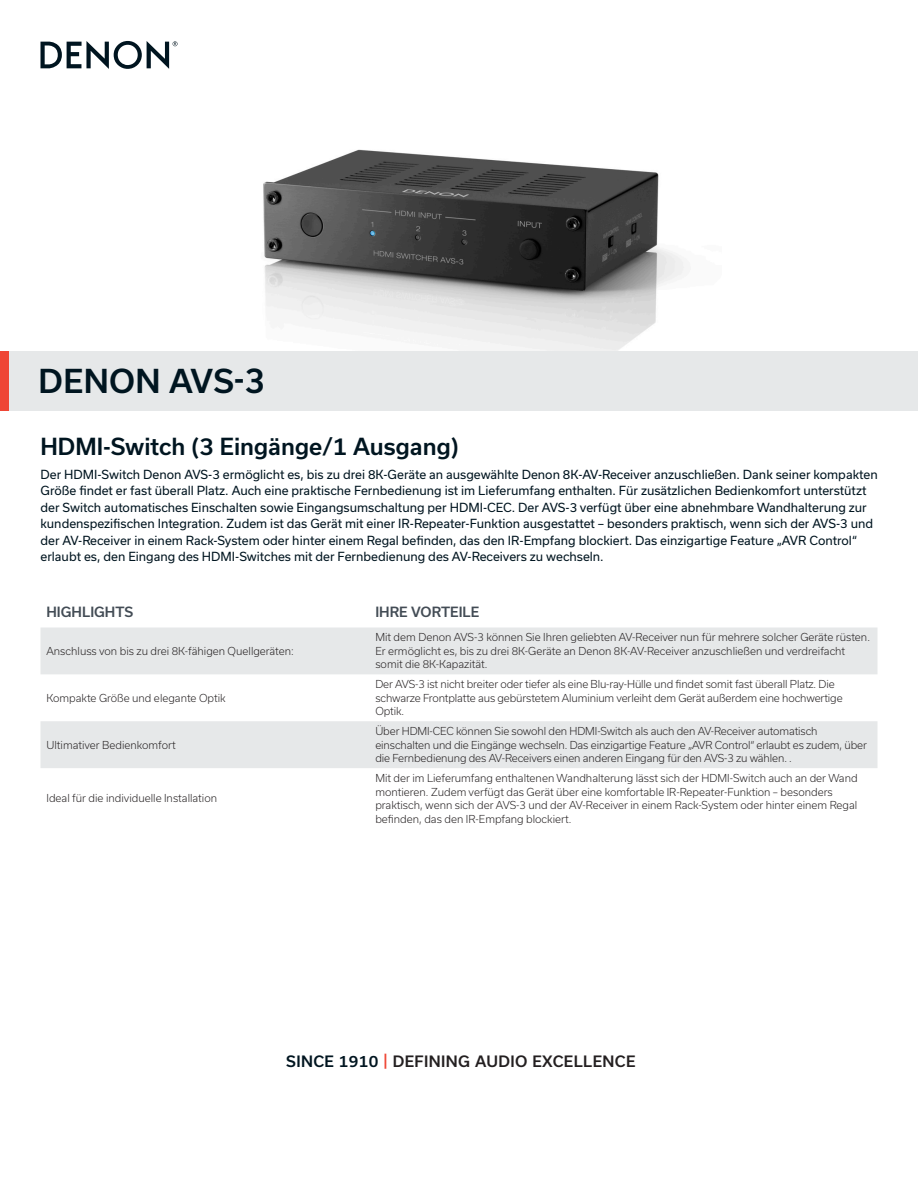
<style>
.page{position:relative;width:918px;height:1188px;background:#fff}
.page>*{position:absolute;margin:0;border:0;box-sizing:border-box;transform-origin:0 0}
.t1{font:500 31.5px "Usual";letter-spacing:.015em;color:#001520}
.t2{font:500 22.5px "Usual";color:#001520}
.Since_1910{font:500 15px "Usual";letter-spacing:.025em;color:#231f20}
.t3{font:500 13.5px "Usual";color:#434c55}
.ptxt_HL_6_5_10_5_Lin{font:12px/16.5px "Usual";color:#001520}
.Highlights_Benefits{font:300 10.5px/13.5px "Usual";letter-spacing:-.005em;color:#231f20}
.s1{font-size:33px}
.s2{color:#001520}
.s3{color:#ef4635}
</style>
<div class="page">
<img style="left:263px;top:149px;width:422px;height:202px">
<div style="left:0;top:351px;width:918px;height:60px;background:#e6e8e9"></div>
<div style="left:0;top:351px;width:8px;height:60px;background:#ef4635"></div>
<svg style="left:40px;top:41px;width:138px;height:28px"></svg>
<svg style="left:40px;top:628px;width:838px;height:140px;fill:#e6e8e9"></svg>
<p class="t1" style="left:39px;top:363px;width:228px">DENON AVS-<span class="s1">3</span></p>
<p class="t2" style="left:40px;top:434px;width:420px">HDMI-Switch (3 Eingänge/1 Ausgang)</p>
<p class="ptxt_HL_6_5_10_5_Lin" style="left:40px;top:466px;width:839px">Der HDMI-Switch Denon AVS-3 ermöglicht es, bis zu drei 8K-Geräte an ausgewählte Denon 8K-AV-Receiver anzuschließen. Dank seiner kompakten Größe findet er fast überall Platz. Auch eine praktische Fernbedienung ist im Lieferumfang enthalten. Für zusätzlichen Bedienkomfort unterstützt der Switch automatisches Einschalten sowie Eingangsumschaltung per HDMI-CEC. Der AVS-3 verfügt über eine abnehmbare Wandhalterung zur kundenspezifischen Integration. Zudem ist das Gerät mit einer IR-Repeater-Funktion ausgestattet – besonders praktisch, wenn sich der AVS-3 und der AV-Receiver in einem Rack-System oder hinter einem Regal befinden, das den IR-Empfang blockiert. Das einzigartige Feature „AVR Control“ erlaubt es, den Eingang des HDMI-Switches mit der Fernbedienung des AV-Receivers zu wechseln.</p>
<p class="t3" style="left:46px;top:604px;width:88px">HIGHLIGHTS</p>
<p class="t3" style="left:375px;top:604px;width:105px">IHRE VORTEILE</p>
<p class="Highlights_Benefits" style="left:46px;top:644px;width:249px">Anschluss von bis zu drei 8K-fähigen Quellgeräten:</p>
<p class="Highlights_Benefits" style="left:375px;top:631px;width:496px">Mit dem Denon AVS-3 können Sie Ihren geliebten AV-Receiver nun für mehrere solcher Geräte rüsten.<br>Er ermöglicht es, bis zu drei 8K-Geräte an Denon 8K-AV-Receiver anzuschließen und verdreifacht somit die 8K-Kapazität.</p>
<p class="Highlights_Benefits" style="left:46px;top:691px;width:181px">Kompakte Größe und elegante Optik</p>
<p class="Highlights_Benefits" style="left:46px;top:738px;width:131px">Ultimativer Bedienkomfort</p>
<p class="Highlights_Benefits" style="left:46px;top:792px;width:172px">Ideal für die individuelle Installation</p>
<p class="Highlights_Benefits" style="left:375px;top:678px;width:469px">Der AVS-3 ist nicht breiter oder tiefer als eine Blu-ray-Hülle und findet somit fast überall Platz. Die schwarze Frontplatte aus gebürstetem Aluminium verleiht dem Gerät außerdem eine hochwertige<br>Optik.</p>
<p class="Highlights_Benefits" style="left:375px;top:724px;width:493px">Über HDMI-CEC können Sie sowohl den HDMI-Switch als auch den AV-Receiver automatisch einschalten und die Eingänge wechseln. Das einzigartige Feature „AVR Control“ erlaubt es zudem, über die Fernbedienung des AV-Receivers einen anderen Eingang für den AVS-3 zu wählen. .</p>
<p class="Highlights_Benefits" style="left:375px;top:771px;width:484px">Mit der im Lieferumfang enthaltenen Wandhalterung lässt sich der HDMI-Switch auch an der Wand montieren. Zudem verfügt das Gerät über eine komfortable IR-Repeater-Funktion – besonders praktisch, wenn sich der AVS-3 und der AV-Receiver in einem Rack-System oder hinter einem Regal befinden, das den IR-Empfang blockiert.</p>
<p class="Since_1910" style="left:286px;top:1052px;width:351px"><span class="s2">SINCE 1910</span> <span class="s3">|</span> DEFINING AUDIO EXCELLENCE</p>
</div>
